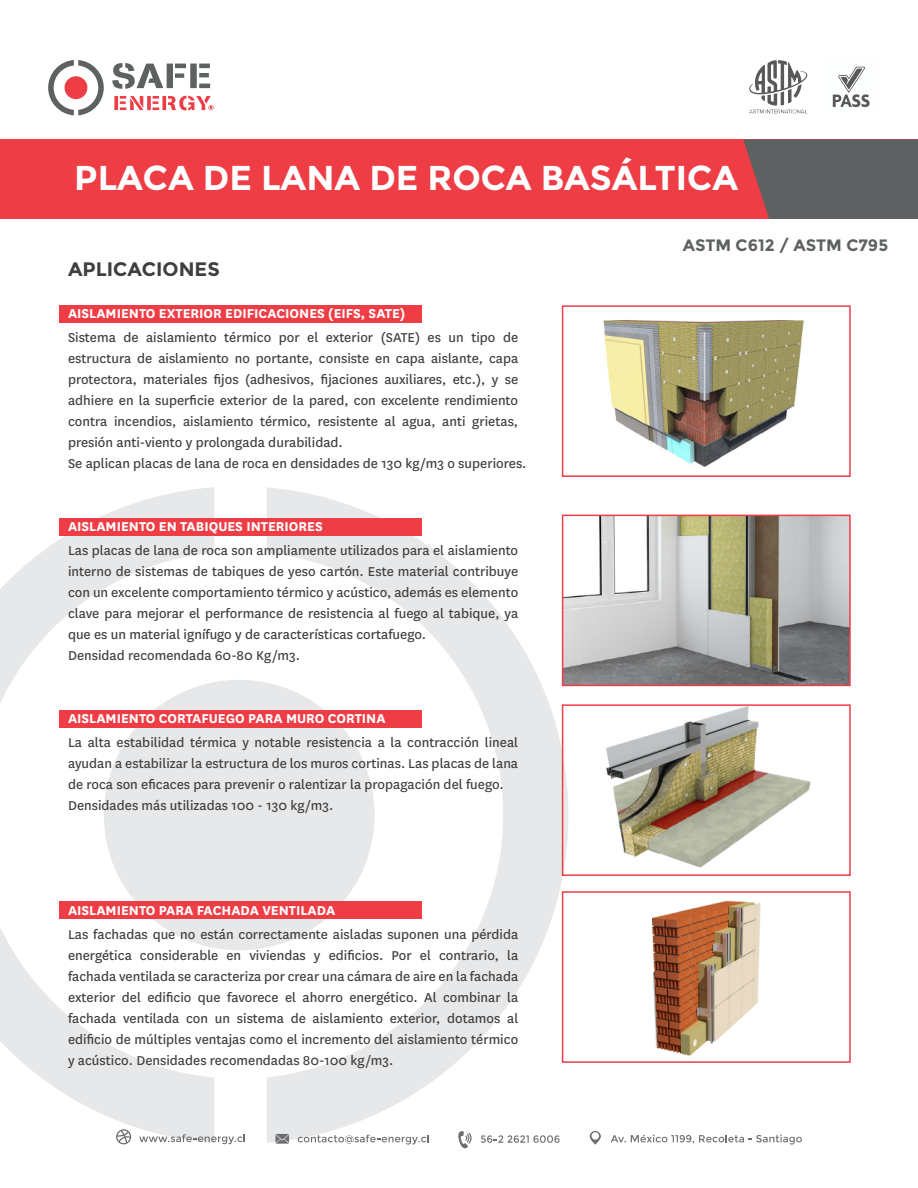
<style>
.page{position:relative;width:918px;height:1188px;background:#fff}
.page>*{position:absolute;margin:0;border:0;box-sizing:border-box;transform-origin:0 0}
.t1{font:700 34.5px "Montserrat";color:#fff}
.t2{font:700 19.5px "Montserrat";color:#3f3f40}
.t3{font:700 16.5px "Montserrat";color:#5d6162}
.t4{font:15px/21px "National";color:#3f3f40}
.t5{font:700 15px "National";color:#fff}
</style>
<div class="page">
<div style="left:104px;top:680px;width:271px;height:270px;background:#e7e8e9;border-radius:50%"></div>
<svg style="left:0;top:487px;width:214px;height:651px"></svg>
<svg style="left:267px;top:487px;width:301px;height:656px"></svg>
<div style="left:59px;top:306px;width:363px;height:17px;background:#ee3d45"></div>
<div style="left:59px;top:518px;width:363px;height:17px;background:#ee3d45"></div>
<div style="left:59px;top:710px;width:363px;height:17px;background:#ee3d45"></div>
<div style="left:59px;top:902px;width:363px;height:17px;background:#ee3d45"></div>
<img style="left:652px;top:900px;width:109px;height:156px">
<img style="left:565px;top:518px;width:283px;height:165px">
<svg style="left:749px;top:60px;width:59px;height:54px"></svg>
<svg style="left:832px;top:66px;width:38px;height:42px"></svg>
<svg style="left:48px;top:60px;width:56px;height:55px"></svg>
<svg style="left:112px;top:63px;width:98px;height:26px"></svg>
<svg style="left:114px;top:96px;width:4px;height:14px"></svg>
<svg style="left:120px;top:96px;width:23px;height:14px"></svg>
<svg style="left:147px;top:96px;width:4px;height:14px"></svg>
<svg style="left:153px;top:96px;width:61px;height:14px"></svg>
<svg style="left:458px;top:1131px;width:14px;height:17px"></svg>
<svg style="left:481px;top:1135px;width:79px;height:8px"></svg>
<svg style="left:590px;top:1131px;width:11px;height:14px"></svg>
<div style="left:592px;top:1132px;width:7px;height:8px;background:#fff;border-radius:50%"></div>
<svg style="left:611px;top:1135px;width:191px;height:10px"></svg>
<svg style="left:139px;top:1134px;width:106px;height:10px"></svg>
<svg style="left:116px;top:1129px;width:15px;height:15px"></svg>
<svg style="left:298px;top:1135px;width:131px;height:10px"></svg>
<svg style="left:275px;top:1134px;width:14px;height:10px"></svg>
<div style="left:562px;top:305px;width:289px;height:172px;border:2px solid #ee3d45"></div>
<div style="left:562px;top:515px;width:289px;height:171px;border:2px solid #ee3d45"></div>
<div style="left:562px;top:891px;width:289px;height:172px;border:2px solid #ee3d45"></div>
<img style="left:603px;top:320px;width:201px;height:147px">
<div style="left:0;top:140px;width:918px;height:78px;background:#ee3d45"></div>
<svg style="left:743px;top:139px;width:175px;height:79px;background:#685e5f"></svg>
<img style="left:606px;top:707px;width:205px;height:161px">
<div style="left:562px;top:704px;width:289px;height:172px;border:2px solid #ee3d45"></div>
<h1 class="t1" style="left:74px;top:157px;width:665px">PLACA DE LANA DE ROCA BASÁLTICA</h1>
<h2 class="t2" style="left:68px;top:258px;width:153px">APLICACIONES</h2>
<p class="t5" style="left:68px;top:303px;width:339px">AISLAMIENTO EXTERIOR EDIFICACIONES (EIFS, SATE)</p>
<p class="t4" style="left:68px;top:326px;width:460px">Sistema de aislamiento térmico por el exterior (SATE) es un tipo de estructura de aislamiento no portante, consiste en capa aislante, capa protectora, materiales fijos (adhesivos, fijaciones auxiliares, etc.), y se adhiere en la superficie exterior de la pared, con excelente rendimiento contra incendios, aislamiento térmico, resistente al agua, anti grietas, presión anti-viento y prolongada durabilidad.<br>Se aplican placas de lana de roca en densidades de 130 kg/m3 o superiores.</p>
<p class="t5" style="left:68px;top:516px;width:256px">AISLAMIENTO EN TABIQUES INTERIORES</p>
<p class="t4" style="left:68px;top:539px;width:452px">Las placas de lana de roca son ampliamente utilizados para el aislamiento interno de sistemas de tabiques de yeso cartón. Este material contribuye con un excelente comportamiento térmico y acústico, además es elemento clave para mejorar el performance de resistencia al fuego al tabique, ya que es un material ignífugo y de características cortafuego.<br>Densidad recomendada 60-80 Kg/m3.</p>
<p class="t5" style="left:68px;top:708px;width:319px">AISLAMIENTO CORTAFUEGO PARA MURO CORTINA</p>
<p class="t4" style="left:68px;top:731px;width:452px">La alta estabilidad térmica y notable resistencia a la contracción lineal ayudan a estabilizar la estructura de los muros cortinas. Las placas de lana de roca son eficaces para prevenir o ralentizar la propagación del fuego.<br>Densidades más utilizadas 100 - 130 kg/m3.</p>
<p class="t5" style="left:68px;top:900px;width:269px">AISLAMIENTO PARA FACHADA VENTILADA</p>
<p class="t4" style="left:68px;top:923px;width:452px;text-align:justify">Las fachadas que no están correctamente aisladas suponen una pérdida energética considerable en viviendas y edificios. Por el contrario, la fachada ventilada se caracteriza por crear una cámara de aire en la fachada exterior del edificio que favorece el ahorro energético. Al combinar la fachada ventilada con un sistema de aislamiento exterior, dotamos al edificio de múltiples ventajas como el incremento del aislamiento térmico y acústico. Densidades recomendadas 80-100 kg/m3.</p>
<p class="t3" style="left:683px;top:235px;width:207px">ASTM C612 / ASTM C795</p>
</div>
